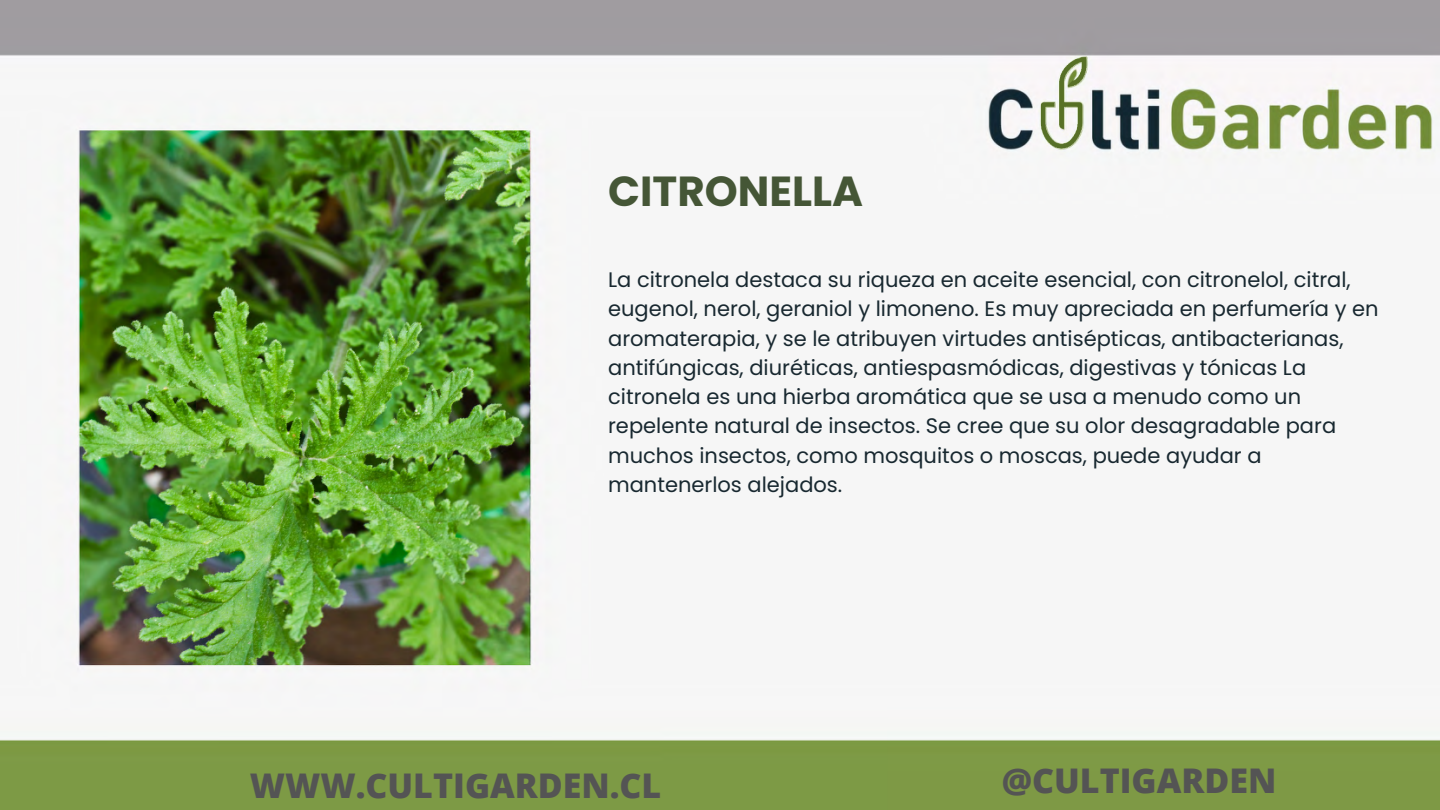
<style>
.page{position:relative;width:1440px;height:810px;background:#fff}
.page>*{position:absolute;margin:0;border:0;box-sizing:border-box;transform-origin:0 0}
.t1{font:700 42px "Poppins";color:#455636}
.t2{font:800 34px "Open Sans";color:#545454}
.t3{font:21px/29.2px "Poppins";color:#182830}
</style>
<div class="page">
<img style="left:0;top:0;width:1440px;height:810px">
<p class="t1" style="left:608px;top:161px;width:256px">CITRONELLA</p>
<p class="t3" style="left:608px;top:265px;width:772px">La citronela destaca su riqueza en aceite esencial, con citronelol, citral, eugenol, nerol, geraniol y limoneno. Es muy apreciada en perfumería y en aromaterapia, y se le atribuyen virtudes antisépticas, antibacterianas, antifúngicas, diuréticas, antiespasmódicas, digestivas y tónicas La citronela es una hierba aromática que se usa a menudo como un repelente natural de insectos. Se cree que su olor desagradable para muchos insectos, como mosquitos o moscas, puede ayudar a mantenerlos alejados.</p>
<p class="t2" style="left:250px;top:762px;width:413px">WWW.CULTIGARDEN.CL</p>
<p class="t2" style="left:1002px;top:757px;width:276px">@CULTIGARDEN</p>
</div>
